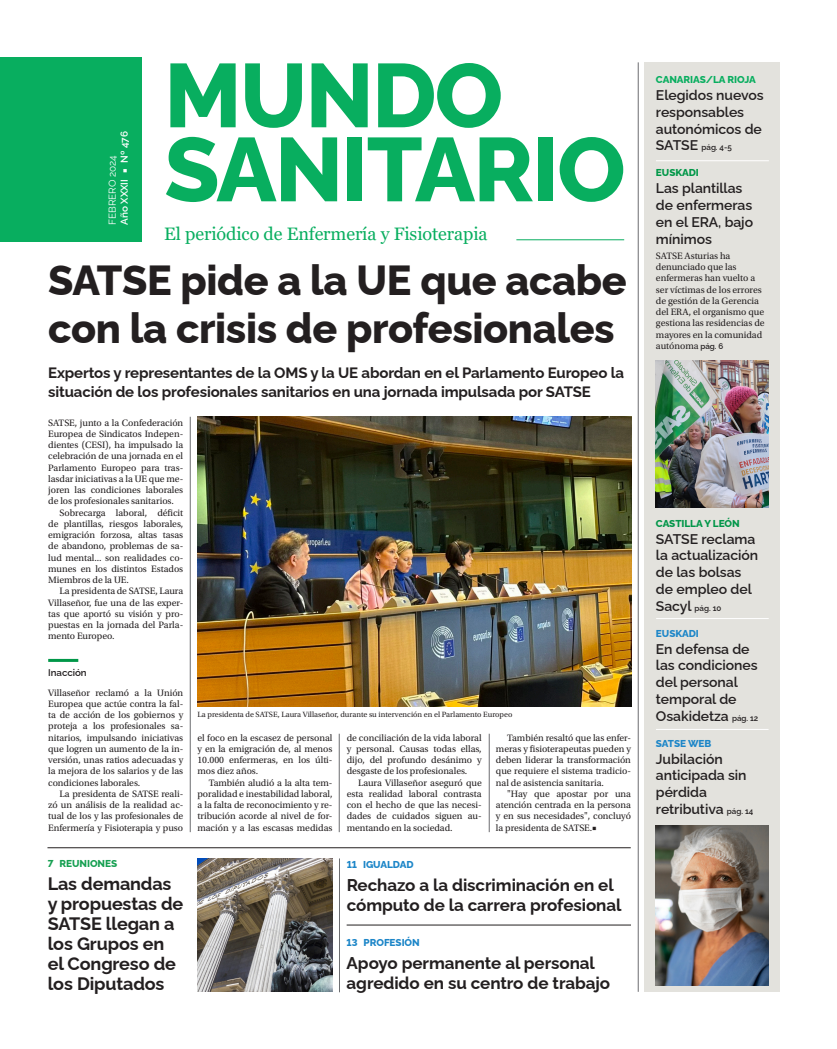
<style>
.page{position:relative;width:837px;height:1049px;background:#fff}
.page>*{position:absolute;margin:0;border:0;box-sizing:border-box;transform-origin:0 0}
._01_txt{font:800 90px "Raleway";letter-spacing:-.02em;color:#08ae5f}
.t1{font:800 42px/48px "Raleway";letter-spacing:-.01em;color:#231f20}
.t2{font:700 18px/20px "Raleway";letter-spacing:-.01em;color:#231f20}
._01_txt-2{font:18px "Georgia";letter-spacing:-.005em;color:#08ae5f}
.t3{font:700 17px/20px "Raleway";letter-spacing:-.005em;color:#231f20}
.t4{font:700 15px/19px "Raleway";letter-spacing:-.01em;color:#231f20}
.t5{font:600 14px/16.8px "Raleway";letter-spacing:-.005em;color:#231f20}
.t6{font:800 10px "Raleway";letter-spacing:-.005em;color:#1d86c8}
.t7{font:800 10px "Raleway";letter-spacing:-.005em;color:#08ae5f}
._01_txt-3{font:600 10px "Raleway";letter-spacing:-.005em;color:#fff}
.t8{font:800 10px "Raleway";letter-spacing:-.005em;color:#029649}
._01_txt-4{font:10px "Raleway";letter-spacing:-.005em;color:#fff}
.t9{font:800 10px "Raleway";letter-spacing:-.005em;color:#17a052}
.t10{font:800 10px "Raleway";letter-spacing:-.005em;color:#009747}
._02_txt_1er_parraf{font:9.8px/11.2px "Utopia Std";letter-spacing:-.005em;color:#231f20;text-align:justify}
._04_ladillo{font:600 9.8px "Raleway";letter-spacing:-.005em;color:#231f20}
._05_pie_de_foto{font:8px "Utopia Std";color:#231f20}
.t11{font:600 8px "Raleway";letter-spacing:-.005em;color:#231f20}
.s1{font-family:"Utopia Std";font-weight:400}
.s2{font-size:14px}
.s3{font-family:"Raleway";font-weight:600;font-size:8px}
.s4{font-size:8px}
</style>
<div class="page">
<div style="left:0;top:57px;width:142px;height:184px;background:#08ae5f"></div>
<hr style="left:516px;top:239px;width:108px;height:1px;background:#08ae5f">
<hr style="left:47px;top:847px;width:583px;height:1px;background:#231f20">
<hr style="left:346px;top:925px;width:284px;height:1px;background:#231f20">
<hr style="left:339px;top:858px;width:1px;height:134px;background:#6c6d70">
<hr style="left:637px;top:62px;width:1px;height:930px;background:#6c6d70">
<img style="left:197px;top:858px;width:135px;height:134px">
<div style="left:644px;top:62px;width:136px;height:930px;background:#e3e2dd"></div>
<hr style="left:655px;top:160px;width:113px;height:1px;background:#fff">
<img style="left:655px;top:360px;width:113px;height:148px">
<hr style="left:48px;top:659px;width:30px;height:3px;background:#009748">
<img style="left:197px;top:417px;width:433px;height:289px">
<hr style="left:339px;top:734px;width:1px;height:98px;background:#6c6d70">
<hr style="left:489px;top:734px;width:1px;height:98px;background:#6c6d70">
<hr style="left:190px;top:417px;width:1px;height:415px;background:#6c6d70">
<hr style="left:656px;top:618px;width:112px;height:1px;background:#fff">
<img style="left:655px;top:825px;width:113px;height:161px">
<hr style="left:655px;top:729px;width:113px;height:1px;background:#fff">
<p class="_01_txt" style="left:164px;top:24px;width:340px">MUNDO</p>
<p class="_01_txt-3" style="left:116px;top:225px;width:95px;rotate:-90deg">Año XXXII <span class="s1">■</span> Nº 476</p>
<p class="_01_txt" style="left:164px;top:98px;width:462px">SANITARIO</p>
<p class="_01_txt-2" style="left:164px;top:223px;width:325px">El periódico de Enfermería y Fisioterapia</p>
<p class="_01_txt-4" style="left:104px;top:225px;width:71px;rotate:-90deg">FEBRERO 2024</p>
<p class="t1" style="left:48px;top:251px;width:580px">SATSE pide a la UE que acabe con la crisis de profesionales</p>
<p class="t4" style="left:48px;top:361px;width:577px">Expertos y representantes de la OMS y la UE abordan en el Parlamento Europeo la situación de los profesionales sanitarios en una jornada impulsada por SATSE</p>
<p class="_02_txt_1er_parraf" style="left:48px;top:417px;width:136px">SATSE, junto a la Confederación Europea de Sindicatos Indepen&shy;dientes (CESI), ha impulsado la celebración de una jornada en el Parlamento Europeo para tras&shy;lasdar iniciativas a la UE que me&shy;joren las condiciones laborales de los profesionales sanitarios.</p>
<p class="_02_txt_1er_parraf" style="left:48px;top:507px;width:136px;text-indent:11px">Sobrecarga laboral, déficit de plantillas, riesgos laborales, emigración forzosa, altas tasas de abandono, problemas de sa&shy;lud mental... son realidades co&shy;munes en los distintos Estados Miembros de la UE.</p>
<p class="_02_txt_1er_parraf" style="left:48px;top:586px;width:136px;text-indent:11px">La presidenta de SATSE, Laura Villaseñor, fue una de las exper&shy;tas que aportó su visión y pro&shy;puestas en la jornada del Parla&shy;mento Europeo.</p>
<p class="_04_ladillo" style="left:48px;top:665px;width:40px">Inacción</p>
<p class="_02_txt_1er_parraf" style="left:48px;top:687px;width:136px">Villaseñor reclamó a la Unión Europea que actúe contra la fal&shy;ta de acción de los gobiernos y proteja a los profesionales sa&shy;nitarios, impulsando iniciativas que logren un aumento de la in&shy;versión, unas ratios adecuadas y la mejora de los salarios y de las condiciones laborales.</p>
<p class="_02_txt_1er_parraf" style="left:48px;top:788px;width:136px;text-indent:11px">La presidenta de SATSE reali&shy;zó un análisis de la realidad ac&shy;tual de los y las profesionales de Enfermería y Fisioterapia y puso</p>
<p class="t9" style="left:48px;top:856px;width:71px">7 REUNIONES</p>
<p class="t2" style="left:48px;top:872px;width:137px">Las demandas y propuestas de<br>SATSE llegan a los Grupos en el Congreso de los Diputados</p>
<p class="_05_pie_de_foto" style="left:197px;top:710px;width:316px">La presidenta de SATSE, Laura Villaseñor, durante su intervención en el Parlamento Europeo</p>
<p class="_02_txt_1er_parraf" style="left:197px;top:732px;width:136px">el foco en la escasez de personal y en la emigración de, al menos 10.000 enfermeras, en los últi&shy;mos diez años.</p>
<p class="_02_txt_1er_parraf" style="left:197px;top:777px;width:136px;text-indent:11px">También aludió a la alta tem&shy;poralidad e inestabilidad laboral, a la falta de reconocimiento y re&shy;tribución acorde al nivel de for&shy;mación y a las escasas medidas</p>
<p class="_02_txt_1er_parraf" style="left:346px;top:732px;width:136px">de conciliación de la vida laboral y personal. Causas todas ellas, dijo, del profundo desánimo y desgaste de los profesionales.</p>
<p class="_02_txt_1er_parraf" style="left:346px;top:777px;width:136px;text-indent:11px">Laura Villaseñor aseguró que esta realidad laboral contrasta con el hecho de que las necesi&shy;dades de cuidados siguen au&shy;mentando en la sociedad.</p>
<p class="_02_txt_1er_parraf" style="left:495px;top:732px;width:136px;text-indent:11px">También resaltó que las enfer&shy;meras y fisioterapeutas pueden y deben liderar la transformación que requiere el sistema tradicio&shy;nal de asistencia sanitaria.</p>
<p class="_02_txt_1er_parraf" style="left:495px;top:788px;width:136px;text-indent:11px">"Hay que apostar por una atención centrada en la persona y en sus necesidades", concluyó la presidenta de SATSE.■</p>
<p class="t6" style="left:346px;top:856px;width:68px">11 IGUALDAD</p>
<p class="t3" style="left:346px;top:873px;width:276px">Rechazo a la discriminación en el cómputo de la carrera profesional</p>
<p class="t6" style="left:346px;top:934px;width:75px">13 PROFESIÓN</p>
<p class="t3" style="left:346px;top:951px;width:265px">Apoyo permanente al personal agredido en su centro de trabajo</p>
<p class="t7" style="left:655px;top:72px;width:101px">CANARIAS/LA RIOJA</p>
<p class="t5" style="left:655px;top:85px;width:109px">Elegidos nuevos responsables autonómicos de</p>
<p class="t11" style="left:655px;top:141px;width:77px"><span class="s2">SATSE</span> pág. 4-5</p>
<p class="t10" style="left:655px;top:165px;width:44px">EUSKADI</p>
<p class="t5" style="left:655px;top:178px;width:99px">Las plantillas de enfermeras en el ERA, bajo mínimos</p>
<p class="_02_txt_1er_parraf" style="left:655px;top:250px;width:110px;text-align:left">SATSE Asturias ha denunciado que las enfermeras han vuelto a ser víctimas de los errores de gestión de la Gerencia del ERA, el organismo que gestiona las residencias de mayores en la comunidad autónoma <span class="s3">pág. 6</span></p>
<p class="t8" style="left:655px;top:515px;width:85px">CASTILLA Y LEÓN</p>
<p class="t5" style="left:655px;top:529px;width:104px">SATSE reclama la actualización de las bolsas de empleo del</p>
<p class="t11" style="left:655px;top:602px;width:67px"><span class="s2">Sacyl</span> pág. 10</p>
<p class="t6" style="left:655px;top:625px;width:44px">EUSKADI</p>
<p class="t5" style="left:655px;top:639px;width:104px">En defensa de las condiciones del personal temporal de<br>Osakidetza <span class="s4">pág. 12</span></p>
<p class="t6" style="left:655px;top:735px;width:57px">SATSE WEB</p>
<p class="t5" style="left:655px;top:749px;width:99px">Jubilación anticipada sin pérdida retributiva <span class="s4">pág. 14</span></p>
</div>
